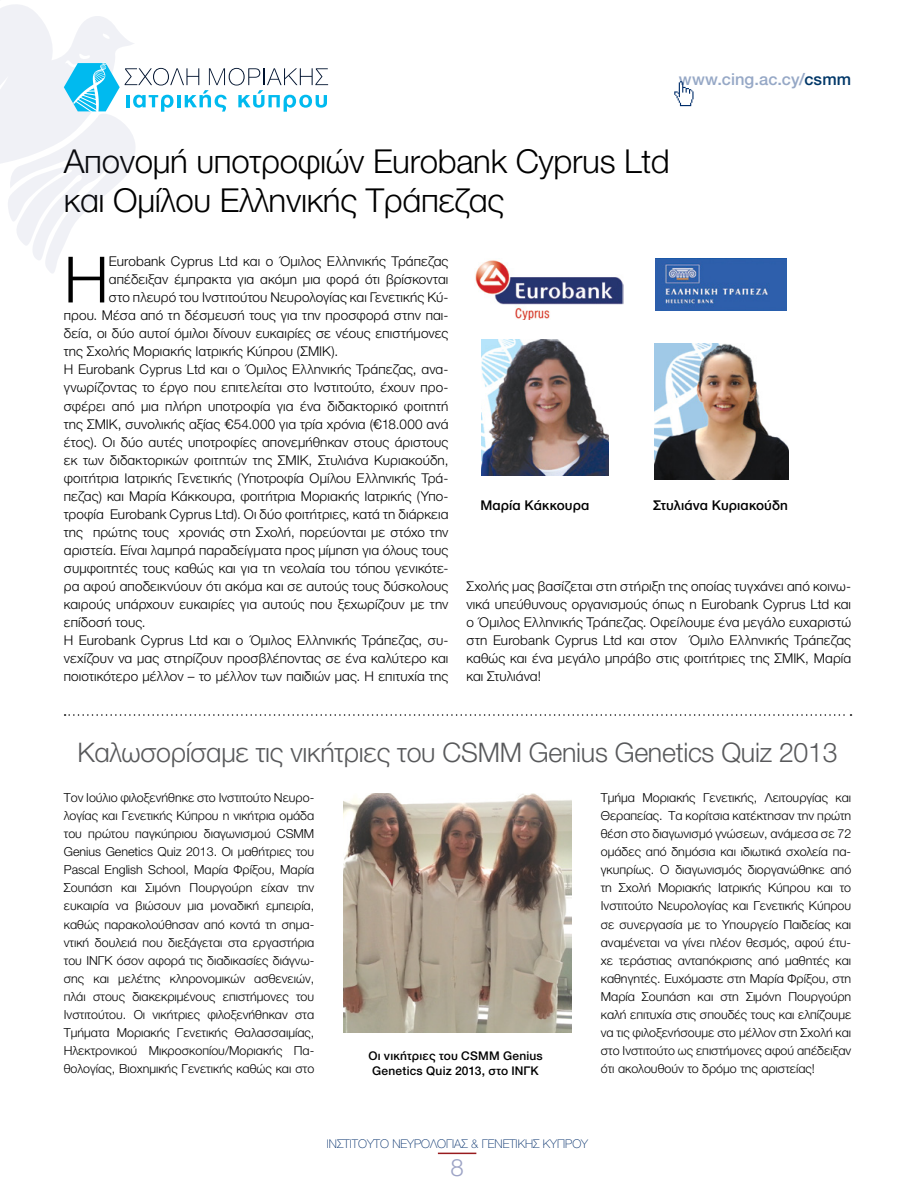
<style>
.page{position:relative;width:915px;height:1191px;background:#fff}
.page>*{position:absolute;margin:0;border:0;box-sizing:border-box;transform-origin:0 0}
.keimeno_kanoniko_me{font:300 63.9px "Ntitweights 03";color:#000}
.t1{font:300 33px "Ntitweights 03";letter-spacing:-.01em;color:#000}
.t2{font:300 27px "Ntitweights 03";letter-spacing:-.01em;color:#58595b}
.t3{font:300 24px "Ntitweights 03";color:#9ca3c5}
.keimeno_kanoniko_me-2{font:500 16.5px "Ntitweights 05";letter-spacing:.005em;color:#96a8c6}
.keimeno_kanoniko_me-3{font:300 13.5px/18px "Ntitweights 03";letter-spacing:.01em;color:#000;text-align:justify}
.keimeno_kanoniko_me-4{font:500 13.5px "Ntitweights 05";letter-spacing:.01em;color:#000}
.t4{font:300 12.45px/18px "Ntitweights 03";color:#000;text-align:justify}
.keimeno_kanoniko_me-5{font:500 12px "Ntitweights 05";letter-spacing:.015em;color:#000}
.t5{font:100 12px "Ntitweights 02";color:#002d6a}
.s1{color:#003768}
</style>
<div class="page">
<hr style="left:438px;top:1152px;width:38px;height:2px;background:#981b1e">
<img style="left:475px;top:260px;width:148px;height:60px">
<img style="left:655px;top:259px;width:131px;height:51px">
<svg style="left:0;top:4px;width:328px;height:269px"></svg>
<svg style="left:674px;top:81px;width:19px;height:25px"></svg>
<svg style="left:65px;top:714px;width:786px;height:2px"></svg>
<img style="left:343px;top:794px;width:228px;height:238px">
<img style="left:654px;top:343px;width:134px;height:136px">
<img style="left:481px;top:339px;width:127px;height:136px">
<p class="keimeno_kanoniko_me-2" style="left:678px;top:70px;width:174px">www.cing.ac.cy/<span class="s1">csmm</span></p>
<p class="t1" style="left:64px;top:143px;width:607px">Απονομή υποτροφιών Eurobank Cyprus Ltd</p>
<p class="t1" style="left:64px;top:182px;width:442px">και Ομίλου Ελληνικής Τράπεζας</p>
<p class="keimeno_kanoniko_me" style="left:64px;top:244px;width:46px">Η</p>
<p class="keimeno_kanoniko_me-3" style="left:109px;top:253px;width:341px">Eurobank Cyprus Ltd και ο Όμιλος Ελληνικής Τράπεζας</p>
<p class="keimeno_kanoniko_me-3" style="left:109px;top:271px;width:341px">απέδειξαν έμπρακτα για ακόμη μια φορά ότι βρίσκονται</p>
<p class="keimeno_kanoniko_me-3" style="left:109px;top:289px;width:341px">στο πλευρό του Ινστιτούτου Νευρολογίας και Γενετικής Κύ-</p>
<p class="keimeno_kanoniko_me-3" style="left:64px;top:307px;width:386px">πρου. Μέσα από τη δέσμευσή τους για την προσφορά στην παι-</p>
<p class="keimeno_kanoniko_me-3" style="left:64px;top:325px;width:386px">δεία, οι δύο αυτοί όμιλοι δίνουν ευκαιρίες σε νέους επιστήμονες</p>
<p class="keimeno_kanoniko_me-3" style="left:64px;top:343px;width:276px">της Σχολής Μοριακής Ιατρικής Κύπρου (ΣΜΙΚ).</p>
<p class="keimeno_kanoniko_me-3" style="left:64px;top:361px;width:386px">Η Eurobank Cyprus Ltd και ο Όμιλος Ελληνικής Τράπεζας, ανα&shy;γνωρίζοντας το έργο που επιτελείται στο Ινστιτούτο, έχουν προ&shy;σφέρει από μια πλήρη υποτροφία για ένα διδακτορικό φοιτητή της ΣΜΙΚ, συνολικής αξίας €54.000 για τρία χρόνια (€18.000 ανά έτος). Οι δύο αυτές υποτροφίες απονεμήθηκαν στους άριστους εκ των διδακτορικών φοιτητών της ΣΜΙΚ, Στυλιάνα Κυριακούδη, φοιτήτρια Ιατρικής Γενετικής (Υποτροφία Ομίλου Ελληνικής Τρά&shy;πεζας) και Μαρία Κάκκουρα, φοιτήτρια Μοριακής Ιατρικής (Υπο&shy;τροφία Eurobank Cyprus Ltd). Οι δύο φοιτήτριες, κατά τη διάρκεια της πρώτης τους χρονιάς στη Σχολή, πορεύονται με στόχο την αριστεία. Είναι λαμπρά παραδείγματα προς μίμηση για όλους τους συμφοιτητές τους καθώς και για τη νεολαία του τόπου γενικότε&shy;ρα αφού αποδεικνύουν ότι ακόμα και σε αυτούς τους δύσκολους καιρούς υπάρχουν ευκαιρίες για αυτούς που ξεχωρίζουν με την επίδοσή τους.</p>
<p class="keimeno_kanoniko_me-3" style="left:64px;top:631px;width:386px">Η Eurobank Cyprus Ltd και ο Όμιλος Ελληνικής Τράπεζας, συ&shy;νεχίζουν να μας στηρίζουν προσβλέποντας σε ένα καλύτερο και ποιοτικότερο μέλλον – το μέλλον των παιδιών μας. Η επιτυχία της</p>
<p class="keimeno_kanoniko_me-4" style="left:480px;top:497px;width:110px">Μαρία Κάκκουρα</p>
<p class="keimeno_kanoniko_me-4" style="left:652px;top:497px;width:136px">Στυλιάνα Κυριακούδη</p>
<p class="keimeno_kanoniko_me-3" style="left:466px;top:577px;width:386px">Σχολής μας βασίζεται στη στήριξη της οποίας τυγχάνει από κοινω&shy;νικά υπεύθυνους οργανισμούς όπως η Eurobank Cyprus Ltd και ο Όμιλος Ελληνικής Τράπεζας. Οφείλουμε ένα μεγάλο ευχαριστώ στη Eurobank Cyprus Ltd και στον Όμιλο Ελληνικής Τράπεζας καθώς και ένα μεγάλο μπράβο στις φοιτήτριες της ΣΜΙΚ, Μαρία και Στυλιάνα!</p>
<p class="t2" style="left:77px;top:737px;width:761px">Καλωσορίσαμε τις νικήτριες του CSMM Genius Genetics Quiz 2013</p>
<p class="t4" style="left:64px;top:789px;width:252px">Τον Ιούλιο φιλοξενήθηκε στο Ινστιτούτο Νευρο&shy;λογίας και Γενετικής Κύπρου η νικήτρια ομάδα του πρώτου παγκύπριου διαγωνισμού CSMM Genius Genetics Quiz 2013. Οι μαθήτριες του Pascal English School, Μαρία Φρίξου, Μαρία Σουπάση και Σιμόνη Πουργούρη είχαν την ευκαιρία να βιώσουν μια μοναδική εμπειρία, καθώς παρακολούθησαν από κοντά τη σημα&shy;ντική δουλειά που διεξάγεται στα εργαστήρια του ΙΝΓΚ όσον αφορά τις διαδικασίες διάγνω&shy;σης και μελέτης κληρονομικών ασθενειών, πλάι στους διακεκριμένους επιστήμονες του Ινστιτούτου. Οι νικήτριες φιλοξενήθηκαν στα Τμήματα Μοριακής Γενετικής Θαλασσαιμίας, Ηλεκτρονικού Μικροσκοπίου/Μοριακής Πα&shy;θολογίας, Βιοχημικής Γενετικής καθώς και στο</p>
<p class="t4" style="left:600px;top:789px;width:252px">Τμήμα Μοριακής Γενετικής, Λειτουργίας και Θεραπείας. Τα κορίτσια κατέκτησαν την πρώτη θέση στο διαγωνισμό γνώσεων, ανάμεσα σε 72 ομάδες από δημόσια και ιδιωτικά σχολεία πα&shy;γκυπρίως. Ο διαγωνισμός διοργανώθηκε από τη Σχολή Μοριακής Ιατρικής Κύπρου και το Ινστιτούτο Νευρολογίας και Γενετικής Κύπρου σε συνεργασία με το Υπουργείο Παιδείας και αναμένεται να γίνει πλέον θεσμός, αφού έτυ&shy;χε τεράστιας ανταπόκρισης από μαθητές και καθηγητές. Ευχόμαστε στη Μαρία Φρίξου, στη Μαρία Σουπάση και στη Σιμόνη Πουργούρη καλή επιτυχία στις σπουδές τους και ελπίζουμε να τις φιλοξενήσουμε στο μέλλον στη Σχολή και στο Ινστιτούτο ως επιστήμονες αφού απέδειξαν ότι ακολουθούν το δρόμο της αριστείας!</p>
<p class="keimeno_kanoniko_me-5" style="left:368px;top:1048px;width:176px">Οι νικήτριες του CSMM Genius</p>
<p class="keimeno_kanoniko_me-5" style="left:372px;top:1063px;width:168px">Genetics Quiz 2013, στο ΙΝΓΚ</p>
<p class="t5" style="left:327px;top:1136px;width:262px">INΣΤΙΤΟΥΤΟ ΝΕΥΡΟΛΟΓΙΑΣ &amp; ΓΕΝΕΤΙΚΗΣ ΚΥΠΡΟΥ</p>
<p class="t3" style="left:450px;top:1154px;width:15px">8</p>
</div>
